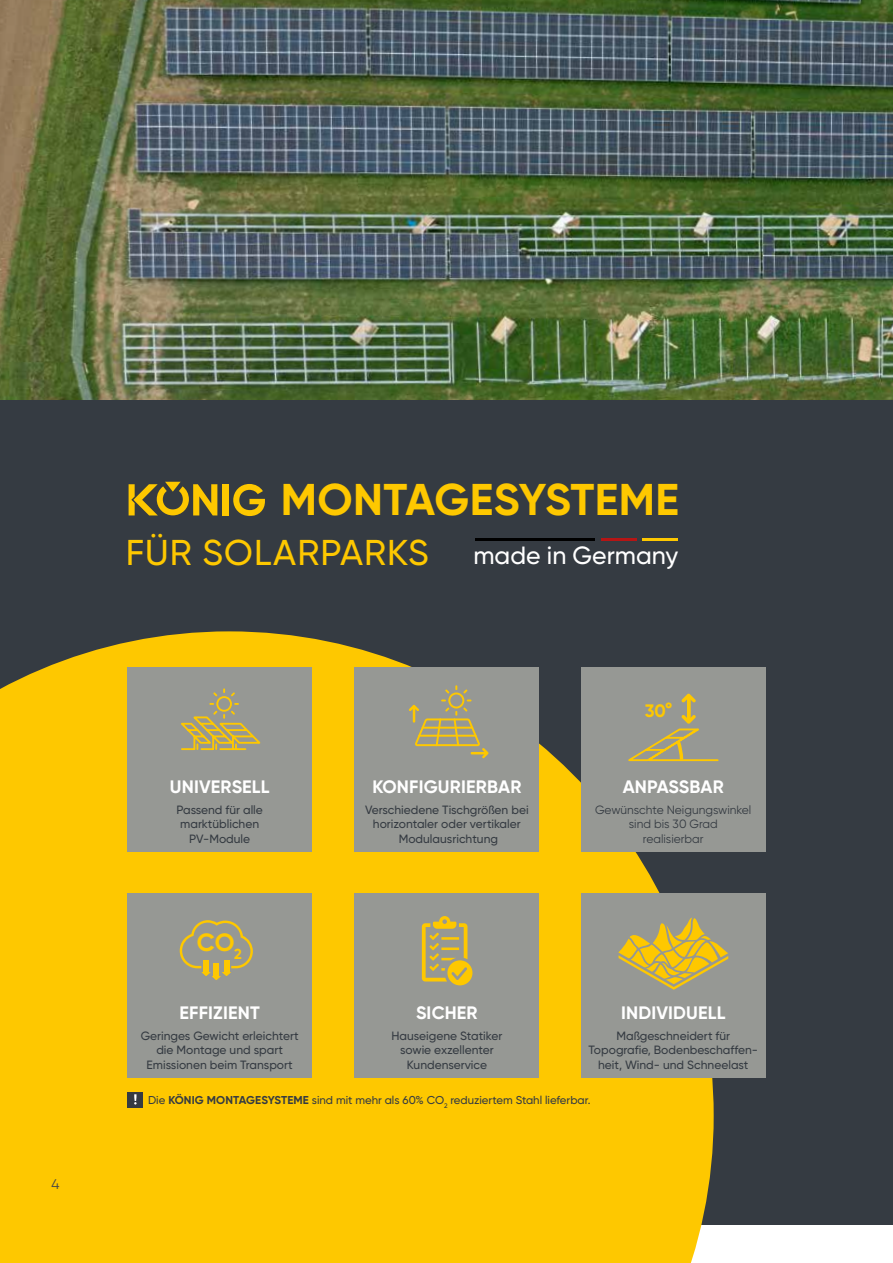
<style>
.page{position:relative;width:893px;height:1263px;background:#fff}
.page>*{position:absolute;margin:0;border:0;box-sizing:border-box;transform-origin:0 0}
.t1{font:700 44.4px "Gilroy";letter-spacing:.01em;color:#fec800}
.t2{font:500 35.85px "Gilroy";letter-spacing:.03em;color:#fec800}
.t3{font:700 24.9px "Gilroy";color:#fec800}
.t4{font:700 18px "Gilroy";letter-spacing:.01em;color:#fff}
.t5{font:700 18px "Gilroy";color:#fec800}
.t6{font:14.1px "Gilroy";color:#474847}
.t7{font:500 12px/14.4px "Gilroy";color:#353b42;text-align:center}
.t8{font:12px/14.4px "Gilroy";color:#353b42;text-align:center}
.t9{font:500 11.4px "Gilroy";color:#353b42}
.s1{font-size:24.9px;color:#fff}
.s2{font-weight:700}
</style>
<div class="page">
<div style="left:0;top:400px;width:893px;height:825px;background:#353b42"></div>
<img style="left:0;top:0;width:893px;height:400px">
<svg style="left:0;top:631px;width:714px;height:632px;background:#ebba07"></svg>
<div style="left:128px;top:668px;width:184px;height:184px;background:#969894"></div>
<div style="left:128px;top:893px;width:184px;height:185px;background:#969894"></div>
<div style="left:354px;top:668px;width:185px;height:184px;background:#969894"></div>
<div style="left:354px;top:893px;width:185px;height:185px;background:#969894"></div>
<div style="left:581px;top:668px;width:184px;height:184px;background:#969894"></div>
<div style="left:581px;top:893px;width:184px;height:185px;background:#969894"></div>
<hr style="left:476px;top:538px;width:119px;height:3px;background:#000">
<hr style="left:601px;top:538px;width:35px;height:3px;background:#b51515">
<hr style="left:643px;top:538px;width:35px;height:3px;background:#fec800">
<svg style="left:618px;top:917px;width:110px;height:73px"></svg>
<div style="left:223px;top:484px;width:6px;height:31px;background:#fec800"></div>
<svg style="left:233px;top:484px;width:32px;height:32px"></svg>
<svg style="left:129px;top:482px;width:88px;height:33px"></svg>
<svg style="left:409px;top:685px;width:80px;height:73px"></svg>
<svg style="left:181px;top:688px;width:80px;height:63px"></svg>
<svg style="left:628px;top:693px;width:91px;height:69px"></svg>
<svg style="left:422px;top:916px;width:50px;height:69px"></svg>
<svg style="left:180px;top:920px;width:73px;height:60px"></svg>
<div style="left:128px;top:1092px;width:15px;height:15px;background:#353b42"></div>
<svg style="left:134px;top:1094px;width:3px;height:10px"></svg>
<p class="t6" style="left:52px;top:1176px;width:9px">4</p>
<h1 class="t1" style="left:281px;top:472px;width:400px">MONTAGESYSTEME</h1>
<h2 class="t2" style="left:126px;top:530px;width:554px">FÜR SOLARPARKS <span class="s1">made in Germany</span></h2>
<h3 class="t4" style="left:170px;top:775px;width:101px">UNIVERSELL</h3>
<p class="t7" style="left:176px;top:802px;width:88px">Passend für alle marktüblichen<br>PV-Module</p>
<h3 class="t3" style="left:197px;top:927px;width:47px">CO<sub>2</sub></h3>
<h3 class="t4" style="left:372px;top:775px;width:151px">KONFIGURIERBAR</h3>
<p class="t7" style="left:365px;top:802px;width:165px">Verschiedene Tischgrößen bei horizontaler oder vertikaler<br>Modulausrichtung</p>
<h3 class="t5" style="left:645px;top:699px;width:29px">30°</h3>
<h3 class="t4" style="left:623px;top:775px;width:103px">ANPASSBAR</h3>
<p class="t8" style="left:595px;top:802px;width:158px">Gewünschte Neigungswinkel sind bis 30 Grad<br>realisierbar</p>
<h3 class="t4" style="left:416px;top:1001px;width:63px">SICHER</h3>
<p class="t7" style="left:391px;top:1028px;width:112px">Hauseigene Statiker sowie exzellenter<br>Kundenservice</p>
<h3 class="t4" style="left:180px;top:1001px;width:82px">EFFIZIENT</h3>
<p class="t7" style="left:141px;top:1028px;width:159px">Geringes Gewicht erleichtert die Montage und spart<br>Emissionen beim Transport</p>
<h3 class="t4" style="left:621px;top:1001px;width:106px">INDIVIDUELL</h3>
<p class="t7" style="left:589px;top:1028px;width:171px">Maßgeschneidert für<br>Topografie, Bodenbeschaffen&shy;heit, Wind- und Schneelast</p>
<p class="t9" style="left:148px;top:1093px;width:444px">Die <span class="s2">KÖNIG MONTAGESYSTEME</span> sind mit mehr als 60% CO<sub>2</sub> reduziertem Stahl lieferbar.</p>
</div>
